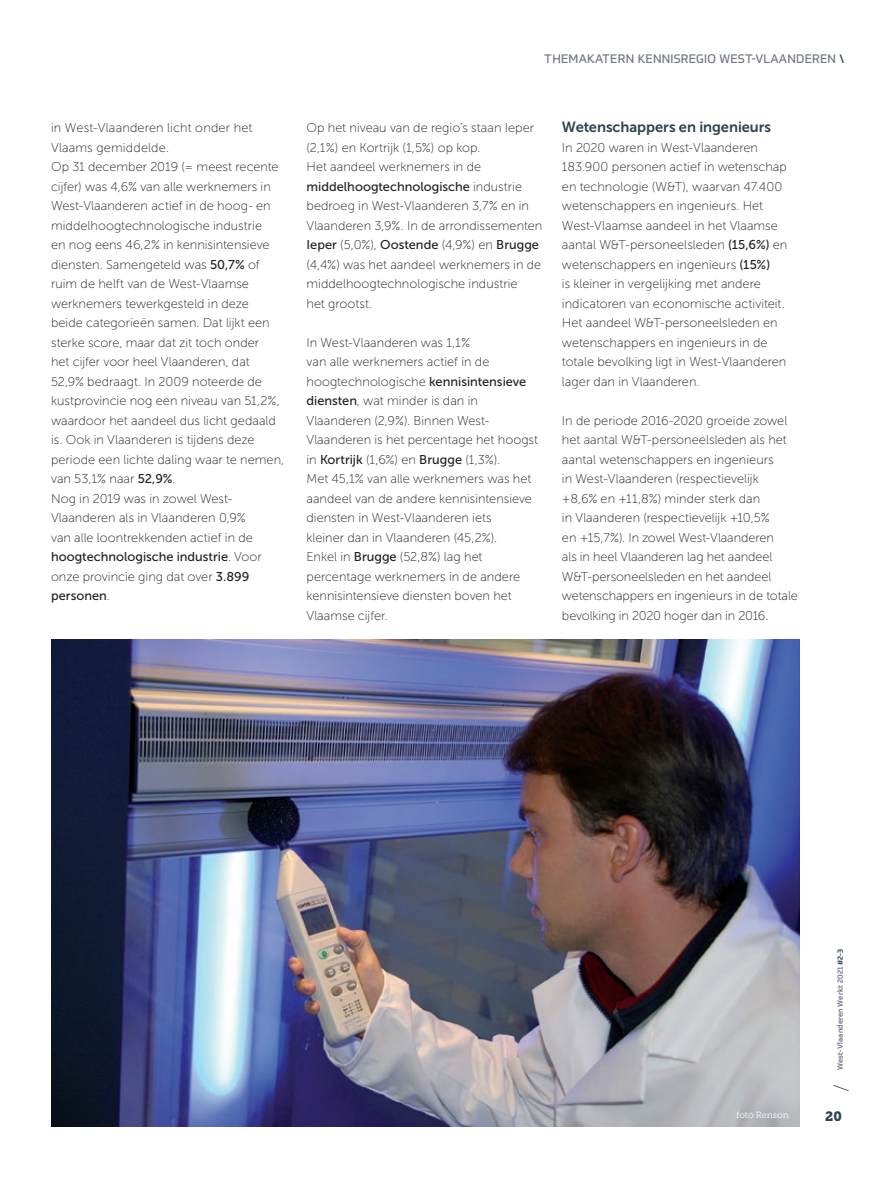
<style>
.page{position:relative;width:893px;height:1191px;background:#fff}
.page>*{position:absolute;margin:0;border:0;box-sizing:border-box;transform-origin:0 0}
.t1{font:100 21px "Prometo";color:#2c4452}
._6__Titel_in_body{font:14.7px "Museo Sans 700";letter-spacing:-.005em;color:#2c4452}
.t2{font:13.5px "Museo Slab 900";color:#2c4452}
._5__Body{font:12.75px/19.5px "Museo Sans 100";color:#231f20}
.t3{font:12px "Prometo";letter-spacing:.02em;color:#727686}
._8__Foto_beschrijvin{font:9px "Museo Slab 300";color:#fff}
.t4{font:500 7.5px "Prometo";letter-spacing:.02em;color:#727686}
.s1{font-family:"Museo Sans 500"}
.s2{color:#2c4452}
</style>
<div class="page">
<img style="left:51px;top:639px;width:748px;height:488px">
<p class="_5__Body" style="left:51px;top:118px;width:203px">in West-Vlaanderen licht onder het<br>Vlaams gemiddelde.</p>
<p class="_5__Body" style="left:51px;top:157px;width:235px">Op 31 december 2019 (= meest recente cijfer) was 4,6% van alle werknemers in West-Vlaanderen actief in de hoog- en middelhoogtechnologische industrie<br>en nog eens 46,2% in kennisintensieve diensten. Samengeteld was <span class="s1">50,7%</span> of ruim de helft van de West-Vlaamse werknemers tewerkgesteld in deze<br>beide categorieën samen. Dat lijkt een sterke score, maar dat zit toch onder<br>het cijfer voor heel Vlaanderen, dat 52,9% bedraagt. In 2009 noteerde de kustprovincie nog een niveau van 51,2%, waardoor het aandeel dus licht gedaald is. Ook in Vlaanderen is tijdens deze periode een lichte daling waar te nemen, van 53,1% naar <span class="s1">52,9%</span>.</p>
<p class="_5__Body" style="left:51px;top:489px;width:212px">Nog in 2019 was in zowel West-<br>Vlaanderen als in Vlaanderen 0,9% van alle loontrekkenden actief in de <span class="s1">hoogtechnologische industrie</span>. Voor onze provincie ging dat over <span class="s1">3.899 personen</span>.</p>
<p class="t3" style="left:544px;top:52px;width:302px">THEMAKATERN KENNISREGIO WEST-VLAANDEREN <span class="s2">\</span></p>
<p class="_5__Body" style="left:306px;top:118px;width:229px">Op het niveau van de regio’s staan Ieper (2,1%) en Kortrijk (1,5%) op kop.</p>
<p class="_5__Body" style="left:306px;top:157px;width:237px">Het aandeel werknemers in de <span class="s1">middelhoogtechnologische</span> industrie bedroeg in West-Vlaanderen 3,7% en in Vlaanderen 3,9%. In de arrondissementen <span class="s1">Ieper</span> (5,0%), <span class="s1">Oostende</span> (4,9%) en <span class="s1">Brugge </span>(4,4%) was het aandeel werknemers in de middelhoogtechnologische industrie<br>het grootst.</p>
<p class="_5__Body" style="left:306px;top:333px;width:233px">In West-Vlaanderen was 1,1%<br>van alle werknemers actief in de hoogtechnologische <span class="s1">kennisintensieve diensten</span>, wat minder is dan in Vlaanderen (2,9%). Binnen West-Vlaanderen is het percentage het hoogst in <span class="s1">Kortrijk</span> (1,6%) en <span class="s1">Brugge</span> (1,3%).</p>
<p class="_5__Body" style="left:306px;top:469px;width:227px">Met 45,1% van alle werknemers was het aandeel van de andere kennisintensieve diensten in West-Vlaanderen iets kleiner dan in Vlaanderen (45,2%).<br>Enkel in <span class="s1">Brugge</span> (52,8%) lag het percentage werknemers in de andere kennisintensieve diensten boven het Vlaamse cijfer.</p>
<p class="_6__Titel_in_body" style="left:562px;top:119px;width:211px">Wetenschappers en ingenieurs</p>
<p class="_5__Body" style="left:562px;top:138px;width:227px">In 2020 waren in West-Vlaanderen 183.900 personen actief in wetenschap en technologie (W&amp;T), waarvan 47.400 wetenschappers en ingenieurs. Het West-Vlaamse aandeel in het Vlaamse aantal W&amp;T-personeelsleden <span class="s1">(15,6%)</span> en wetenschappers en ingenieurs <span class="s1">(15%)<br></span>is kleiner in vergelijking met andere indicatoren van economische activiteit.<br>Het aandeel W&amp;T-personeelsleden en wetenschappers en ingenieurs in de totale bevolking ligt in West-Vlaanderen lager dan in Vlaanderen.</p>
<p class="_5__Body" style="left:562px;top:411px;width:237px">In de periode 2016-2020 groeide zowel het aantal W&amp;T-personeelsleden als het aantal wetenschappers en ingenieurs<br>in West-Vlaanderen (respectievelijk<br>+8,6% en +11,8%) minder sterk dan<br>in Vlaanderen (respectievelijk +10,5%<br>en +15,7%). In zowel West-Vlaanderen<br>als in heel Vlaanderen lag het aandeel W&amp;T-personeelsleden en het aandeel wetenschappers en ingenieurs in de totale bevolking in 2020 hoger dan in 2016.</p>
<p class="_8__Foto_beschrijvin" style="left:736px;top:1110px;width:54px">foto Renson</p>
<p class="t4" style="left:835px;top:1070px;width:123px;rotate:-90deg">West-Vlaanderen Werkt 2021 <span class="s2">#2-3</span></p>
<h1 class="t1" style="left:829px;top:1092px;width:9px;rotate:-90deg">/</h1>
<p class="t2" style="left:825px;top:1108px;width:18px">20</p>
</div>
